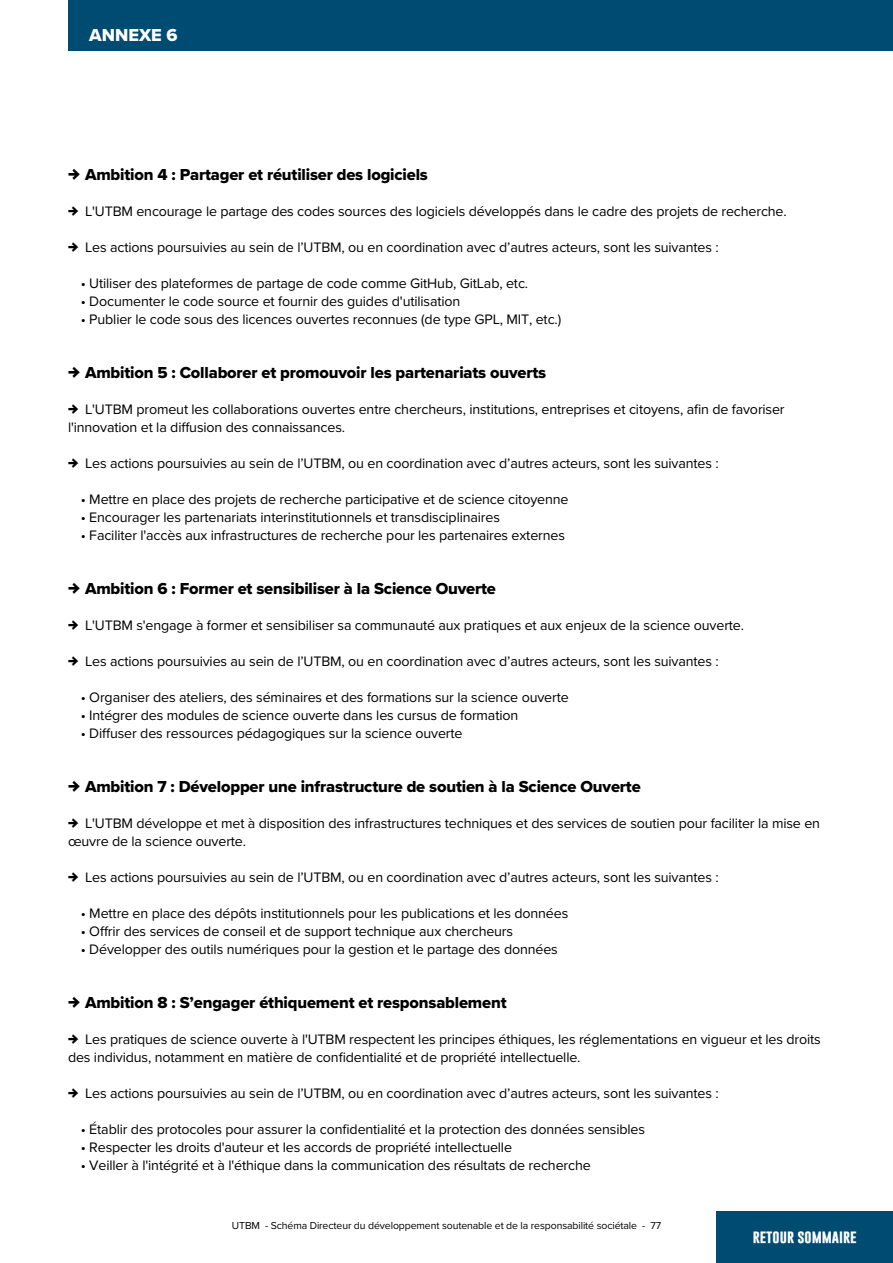
<style>
.page{position:relative;width:893px;height:1263px;background:#fff}
.page>*{position:absolute;margin:0;border:0;box-sizing:border-box;transform-origin:0 0}
.t1{font:18px "Proxima Nova Extrabld";color:#fff}
.t2{font:16.5px "Proxima Nova Extrabld";letter-spacing:-.01em;color:#000}
.t3{font:14.25px/18px "Proxima Nova";letter-spacing:-.01em;color:#000}
.t4{font:700 13.5px "Gobold";color:#fff}
.t5{font:10.5px "Proxima Nova";letter-spacing:-.01em;color:#000}
</style>
<div class="page">
<div style="left:68px;top:0;width:825px;height:51px;background:#004b72"></div>
<div style="left:716px;top:1212px;width:177px;height:51px;background:#004b72"></div>
<h4 class="t1" style="left:89px;top:21px;width:90px">ANNEXE 6</h4>
<p class="t2" style="left:85px;top:162px;width:344px">Ambition 4 : Partager et réutiliser des logiciels</p>
<p class="t3" style="left:85px;top:202px;width:703px">L'UTBM encourage le partage des codes sources des logiciels développés dans le cadre des projets de recherche.</p>
<p class="t3" style="left:85px;top:238px;width:635px">Les actions poursuivies au sein de l’UTBM, ou en coordination avec d’autres acteurs, sont les suivantes :</p>
<p class="t3" style="left:81px;top:274px;width:449px">• Utiliser des plateformes de partage de code comme GitHub, GitLab, etc.</p>
<p class="t3" style="left:81px;top:292px;width:381px">• Documenter le code source et fournir des guides d'utilisation</p>
<p class="t3" style="left:81px;top:310px;width:482px">• Publier le code sous des licences ouvertes reconnues (de type GPL, MIT, etc.)</p>
<p class="t2" style="left:85px;top:360px;width:463px">Ambition 5 : Collaborer et promouvoir les partenariats ouverts</p>
<p class="t3" style="left:68px;top:400px;width:718px;text-indent:17px">L'UTBM promeut les collaborations ouvertes entre chercheurs, institutions, entreprises et citoyens, afn de favoriser l'innovation et la difusion des connaissances.</p>
<p class="t3" style="left:85px;top:454px;width:635px">Les actions poursuivies au sein de l’UTBM, ou en coordination avec d’autres acteurs, sont les suivantes :</p>
<p class="t3" style="left:81px;top:490px;width:489px">• Mettre en place des projets de recherche participative et de science citoyenne</p>
<p class="t3" style="left:81px;top:508px;width:421px">• Encourager les partenariats interinstitutionnels et transdisciplinaires</p>
<p class="t3" style="left:81px;top:526px;width:486px">• Faciliter l'accès aux infrastructures de recherche pour les partenaires externes</p>
<p class="t2" style="left:85px;top:576px;width:412px">Ambition 6 : Former et sensibiliser à la Science Ouverte</p>
<p class="t3" style="left:85px;top:616px;width:661px">L'UTBM s'engage à former et sensibiliser sa communauté aux pratiques et aux enjeux de la science ouverte.</p>
<p class="t3" style="left:85px;top:652px;width:635px">Les actions poursuivies au sein de l’UTBM, ou en coordination avec d’autres acteurs, sont les suivantes :</p>
<p class="t3" style="left:81px;top:688px;width:489px">• Organiser des ateliers, des séminaires et des formations sur la science ouverte</p>
<p class="t3" style="left:81px;top:706px;width:439px">• Intégrer des modules de science ouverte dans les cursus de formation</p>
<p class="t3" style="left:81px;top:724px;width:383px">• Difuser des ressources pédagogiques sur la science ouverte</p>
<p class="t2" style="left:85px;top:774px;width:557px">Ambition 7 : Développer une infrastructure de soutien à la Science Ouverte</p>
<p class="t3" style="left:68px;top:814px;width:754px;text-indent:17px">L'UTBM développe et met à disposition des infrastructures techniques et des services de soutien pour faciliter la mise en œuvre de la science ouverte.</p>
<p class="t3" style="left:85px;top:868px;width:635px">Les actions poursuivies au sein de l’UTBM, ou en coordination avec d’autres acteurs, sont les suivantes :</p>
<p class="t3" style="left:81px;top:904px;width:489px">• Mettre en place des dépôts institutionnels pour les publications et les données</p>
<p class="t3" style="left:81px;top:922px;width:434px">• Ofrir des services de conseil et de support technique aux chercheurs</p>
<p class="t3" style="left:81px;top:940px;width:479px">• Développer des outils numériques pour la gestion et le partage des données</p>
<p class="t2" style="left:85px;top:990px;width:423px">Ambition 8 : S’engager éthiquement et responsablement</p>
<p class="t3" style="left:68px;top:1030px;width:754px;text-indent:17px">Les pratiques de science ouverte à l'UTBM respectent les principes éthiques, les réglementations en vigueur et les droits des individus, notamment en matière de confdentialité et de propriété intellectuelle.</p>
<p class="t3" style="left:85px;top:1084px;width:635px">Les actions poursuivies au sein de l’UTBM, ou en coordination avec d’autres acteurs, sont les suivantes :</p>
<p class="t3" style="left:81px;top:1120px;width:566px">• Établir des protocoles pour assurer la confdentialité et la protection des données sensibles</p>
<p class="t3" style="left:81px;top:1138px;width:433px">• Respecter les droits d'auteur et les accords de propriété intellectuelle</p>
<p class="t3" style="left:81px;top:1156px;width:511px">• Veiller à l'intégrité et à l'éthique dans la communication des résultats de recherche</p>
<p class="t5" style="left:232px;top:1217px;width:431px">UTBM - Schéma Directeur du développement soutenable et de la responsabilité sociétale - 77</p>
<p class="t4" style="left:753px;top:1228px;width:105px">RETOUR SOMMAIRE</p>
</div>
